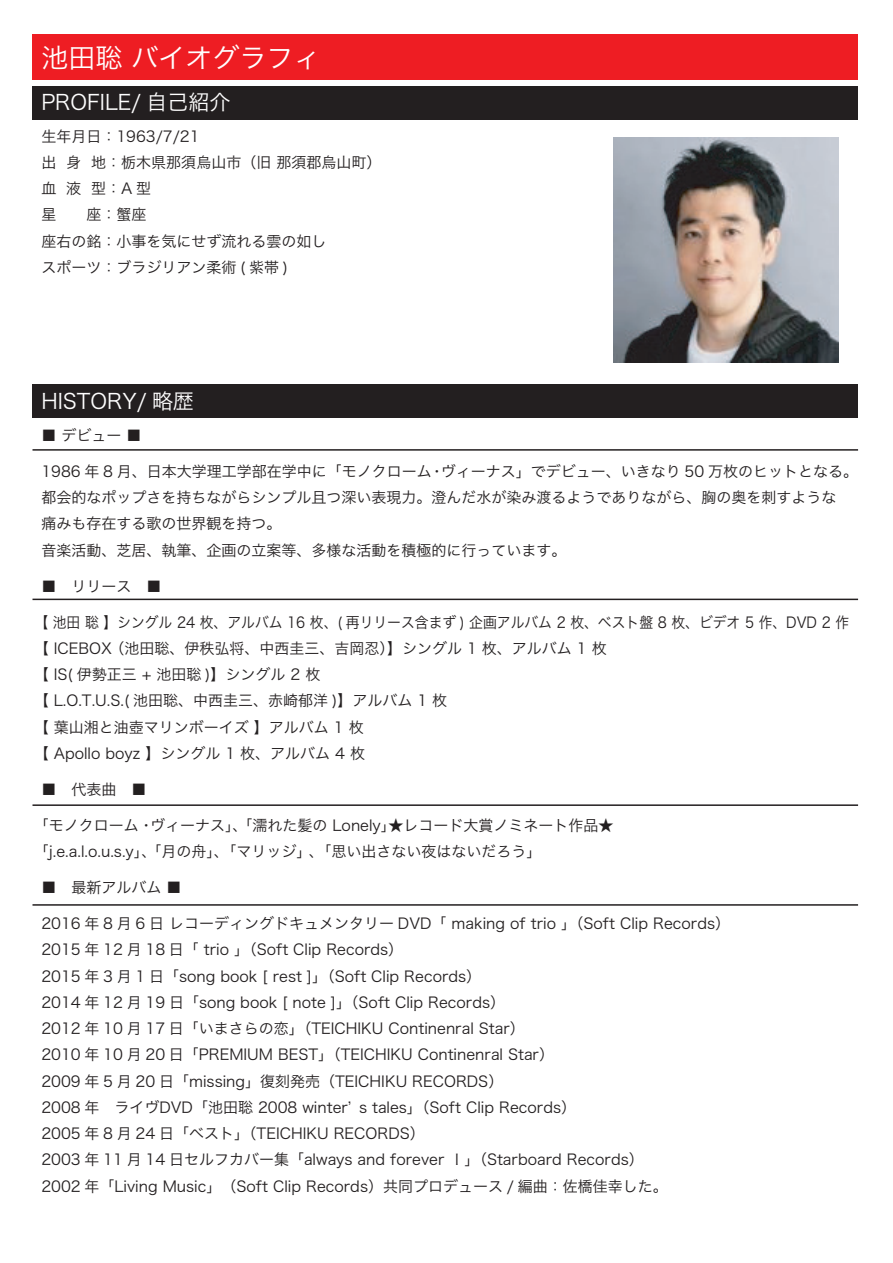
<style>
.page{position:relative;width:893px;height:1263px;background:#fff}
.page>*{position:absolute;margin:0;border:0;box-sizing:border-box;transform-origin:0 0}
.t1{font:27px "Hira Kaku Pro W3";color:#fff}
.t2{font:21px "Hira Kaku Pro W3";color:#fff}
.t3{font:15px/26.2px "Hira Kaku Pro W3";color:#231f20}
.t4{font:15px/26.2px "Hira Kaku Pro W3";color:#231f20;scale:.92 1}
</style>
<div class="page">
<div style="left:33px;top:34px;width:825px;height:46px;background:#ee1d23"></div>
<div style="left:33px;top:86px;width:825px;height:33px;background:#231f20"></div>
<div style="left:33px;top:385px;width:825px;height:33px;background:#231f20"></div>
<img style="left:614px;top:138px;width:225px;height:225px">
<hr style="left:32px;top:449px;width:826px;height:2px;background:#231f20">
<hr style="left:32px;top:599px;width:826px;height:1px;background:#231f20">
<hr style="left:32px;top:804px;width:826px;height:2px;background:#231f20">
<hr style="left:32px;top:904px;width:826px;height:2px;background:#231f20">
<h1 class="t1" style="left:41px;top:34px;width:280px">池田聡 バイオグラフィ</h1>
<h2 class="t2" style="left:41px;top:84px;width:191px">PROFILE/ 自己紹介</h2>
<p class="t3" style="left:41px;top:122px;width:341px">生年月日：1963/7/21<br>出 身 地：栃木県那須烏山市（旧 那須郡烏山町）血 液 型：A 型<br>星　　座：蟹座<br>座右の銘：小事を気にせず流れる雲の如し<br>スポーツ：ブラジリアン柔術 ( 紫帯 )</p>
<h2 class="t2" style="left:41px;top:383px;width:154px">HISTORY/ 略歴</h2>
<p class="t3" style="left:41px;top:421px;width:101px">■ デビュー ■</p>
<p class="t3" style="left:41px;top:457px;width:818px">1986 年 8 月、日本大学理工学部在学中に「モノクローム・ヴィーナス」でデビュー、いきなり 50 万枚のヒットとなる。都会的なポップさを持ちながらシンプル且つ深い表現力。澄んだ水が染み渡るようでありながら、胸の奥を刺すような<br>痛みも存在する歌の世界観を持つ。<br>音楽活動、芝居、執筆、企画の立案等、多様な活動を積極的に行っています。</p>
<p class="t3" style="left:41px;top:572px;width:122px">■　リリース　■</p>
<p class="t4" style="left:34px;top:608px;width:888px">【 池田 聡 】シングル 24 枚、アルバム 16 枚、( 再リリース含まず ) 企画アルバム 2 枚、ベスト盤 8 枚、ビデオ 5 作、DVD 2 作【 ICEBOX （池田聡、伊秩弘将、中西圭三、吉岡忍）】シングル 1 枚、アルバム 1 枚<br>【 IS( 伊勢正三 + 池田聡 )】シングル 2 枚<br>【 L.O.T.U.S.( 池田聡、中西圭三、赤崎郁洋 )】アルバム 1 枚<br>【 葉山湘と油壺マリンボーイズ 】アルバム 1 枚<br>【 Apollo boyz 】シングル 1 枚、アルバム 4 枚</p>
<p class="t3" style="left:41px;top:775px;width:107px">■　代表曲　■</p>
<p class="t3" style="left:34px;top:811px;width:581px">「モノクローム・ヴィーナス」、「濡れた髪の Lonely」★レコード大賞ノミネート作品★「j.e.a.l.o.u.s.y」、「月の舟」、「マリッジ」、「思い出さない夜はないだろう」</p>
<p class="t3" style="left:41px;top:873px;width:141px">■　最新アルバム ■</p>
<p class="t3" style="left:41px;top:909px;width:690px">2016 年 8 月 6 日 レコーディングドキュメンタリー DVD「 making of trio 」（Soft Clip Records）2015 年 12 月 18 日「 trio 」（Soft Clip Records）<br>2015 年 3 月 1 日「song book [ rest ]」（Soft Clip Records）<br>2014 年 12 月 19 日「song book [ note ]」（Soft Clip Records）<br>2012 年 10 月 17 日「いまさらの恋」（TEICHIKU Continenral Star）<br>2010 年 10 月 20 日「PREMIUM BEST」（TEICHIKU Continenral Star）<br>2009 年 5 月 20 日「missing」復刻発売（TEICHIKU RECORDS）<br>2008 年　ライヴDVD「池田聡 2008 winterʼ s tales」（Soft Clip Records）<br>2005 年 8 月 24 日「ベスト」（TEICHIKU RECORDS）<br>2003 年 11 月 14 日セルフカバー集「always and forever Ⅰ」（Starboard Records）<br>2002 年「Living Music」　（Soft Clip Records）共同プロデュース / 編曲：佐橋佳幸した。</p>
</div>
